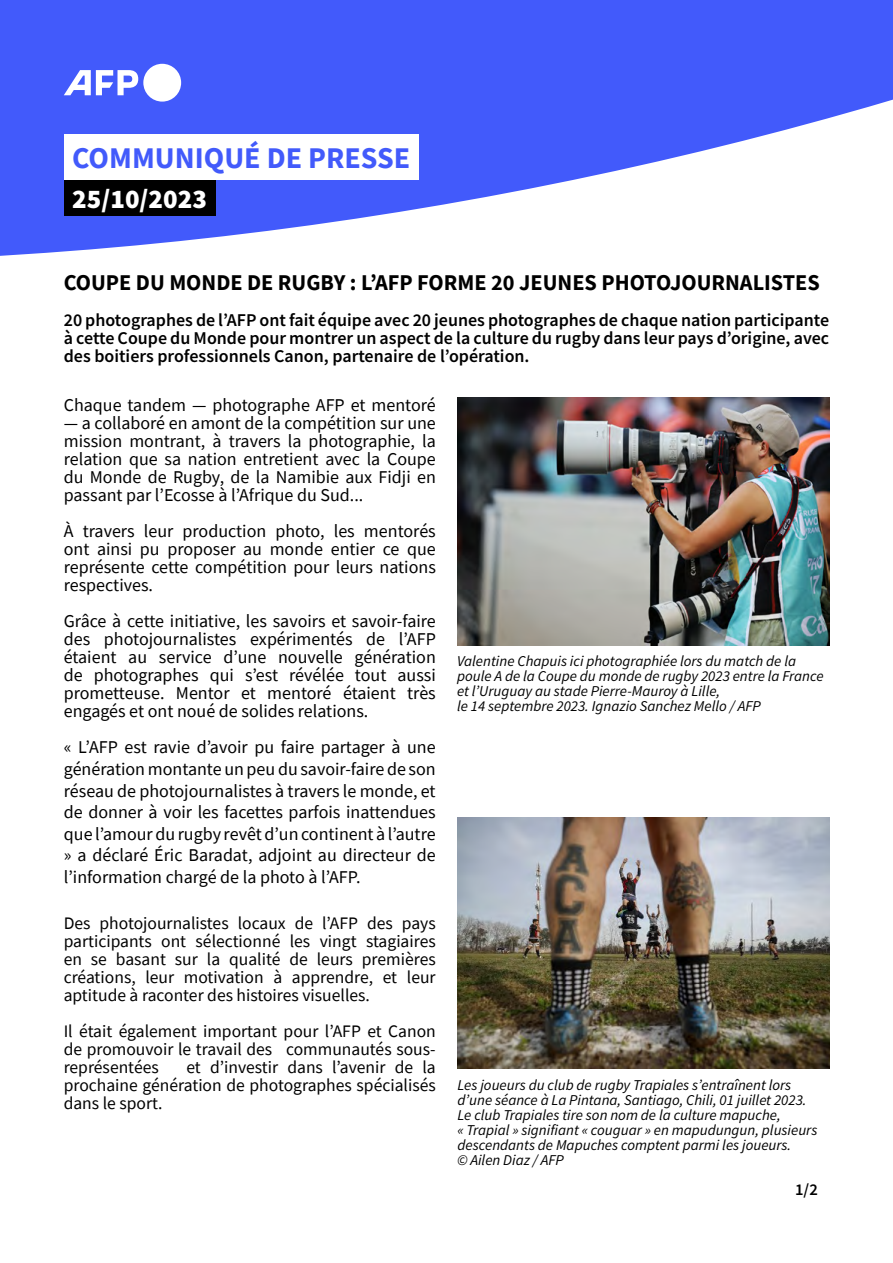
<style>
.page{position:relative;width:893px;height:1263px;background:#fff}
.page>*{position:absolute;margin:0;border:0;box-sizing:border-box;transform-origin:0 0}
.t1{font:700 30px "Source Sans Pro";color:#425afb}
.t2{font:900 27px "Source Sans Pro";color:#fff}
.t3{font:700 22.5px "Source Sans Pro";color:#000}
.t4{font:18px/18px "Source Sans Pro";color:#000;text-align:justify}
.t5{font:600 18px/18px "Source Sans Pro";color:#000;text-align:justify}
.t6{font:17.55px/18px "Source Sans Pro";color:#000;text-align:justify}
.t7{font:600 16.5px "Source Sans Pro";color:#000}
.t8{font:italic 15px/15px "Source Sans Pro";color:#000}
</style>
<div class="page">
<svg style="left:0;top:0;width:893px;height:256px;fill:#425afb"></svg>
<svg style="left:64px;top:64px;width:117px;height:38px"></svg>
<img style="left:457px;top:398px;width:372px;height:247px">
<img style="left:457px;top:818px;width:372px;height:250px">
<div style="left:64px;top:180px;width:151px;height:36px;background:#000"></div>
<div style="left:64px;top:134px;width:355px;height:46px;background:#fff"></div>
<h1 class="t1" style="left:72px;top:138px;width:339px">COMMUNIQUÉ DE PRESSE</h1>
<h2 class="t2" style="left:72px;top:180px;width:136px">25/10/2023</h2>
<p class="t3" style="left:64px;top:267px;width:758px">COUPE DU MONDE DE RUGBY : L’AFP FORME 20 JEUNES PHOTOJOURNALISTES</p>
<p class="t5" style="left:64px;top:311px;width:767px">20 photographes de l’AFP ont fait équipe avec 20 jeunes photographes de chaque nation participante à cette Coupe du Monde pour montrer un aspect de la culture du rugby dans leur pays d’origine, avec des boitiers professionnels Canon, partenaire de l’opération.</p>
<p class="t4" style="left:64px;top:396px;width:374px">Chaque tandem — photographe AFP et mentoré</p>
<p class="t4" style="left:64px;top:414px;width:374px">— a collaboré en amont de la compétition sur une mission montrant, à travers la photographie, la relation que sa nation entretient avec la Coupe du Monde de Rugby, de la Namibie aux Fidji en passant par l’Ecosse à l’Afrique du Sud...</p>
<p class="t4" style="left:64px;top:522px;width:374px">À travers leur production photo, les mentorés ont ainsi pu proposer au monde entier ce que représente cette compétition pour leurs nations respectives.</p>
<p class="t4" style="left:64px;top:612px;width:374px">Grâce à cette initiative, les savoirs et savoir-faire des photojournalistes expérimentés de l’AFP étaient au service d’une nouvelle génération de photographes qui s’est révélée tout aussi prometteuse. Mentor et mentoré étaient très engagés et ont noué de solides relations.</p>
<p class="t4" style="left:64px;top:736px;width:373px;line-height:21.6px">« L’AFP est ravie d’avoir pu faire partager à une génération montante un peu du savoir-faire de son réseau de photojournalistes à travers le monde, et de donner à voir les facettes parfois inattendues que l’amour du rugby revêt d’un continent à l’autre » a déclaré Éric Baradat, adjoint au directeur de l’information chargé de la photo à l’AFP.</p>
<p class="t6" style="left:64px;top:914px;width:374px">Des photojournalistes locaux de l’AFP des pays participants ont sélectionné les vingt stagiaires en se basant sur la qualité de leurs premières créations, leur motivation à apprendre, et leur aptitude à raconter des histoires visuelles.</p>
<p class="t6" style="left:64px;top:1022px;width:374px">Il était également important pour l’AFP et Canon de promouvoir le travail des communautés sous&shy;représentées</p>
<p class="t6" style="left:64px;top:1058px;width:374px;text-indent:123px">et d’investir dans l’avenir de la prochaine génération de photographes spécialisés dans le sport.</p>
<p class="t8" style="left:457px;top:653px;width:368px">Valentine Chapuis ici photographiée lors du match de la poule A de la Coupe du monde de rugby 2023 entre la France et l’Uruguay au stade Pierre-Mauroy à Lille,<br>le 14 septembre 2023. Ignazio Sanchez Mello / AFP</p>
<p class="t8" style="left:458px;top:1077px;width:361px">Les joueurs du club de rugby Trapiales s’entraînent lors d’une séance à La Pintana, Santiago, Chili, 01 juillet 2023.<br>Le club Trapiales tire son nom de la culture mapuche,<br>« Trapial » signifiant « couguar » en mapudungun, plusieurs descendants de Mapuches comptent parmi les joueurs.<br>© Ailen Diaz / AFP</p>
<p class="t7" style="left:795px;top:1178px;width:24px">1/2</p>
</div>
